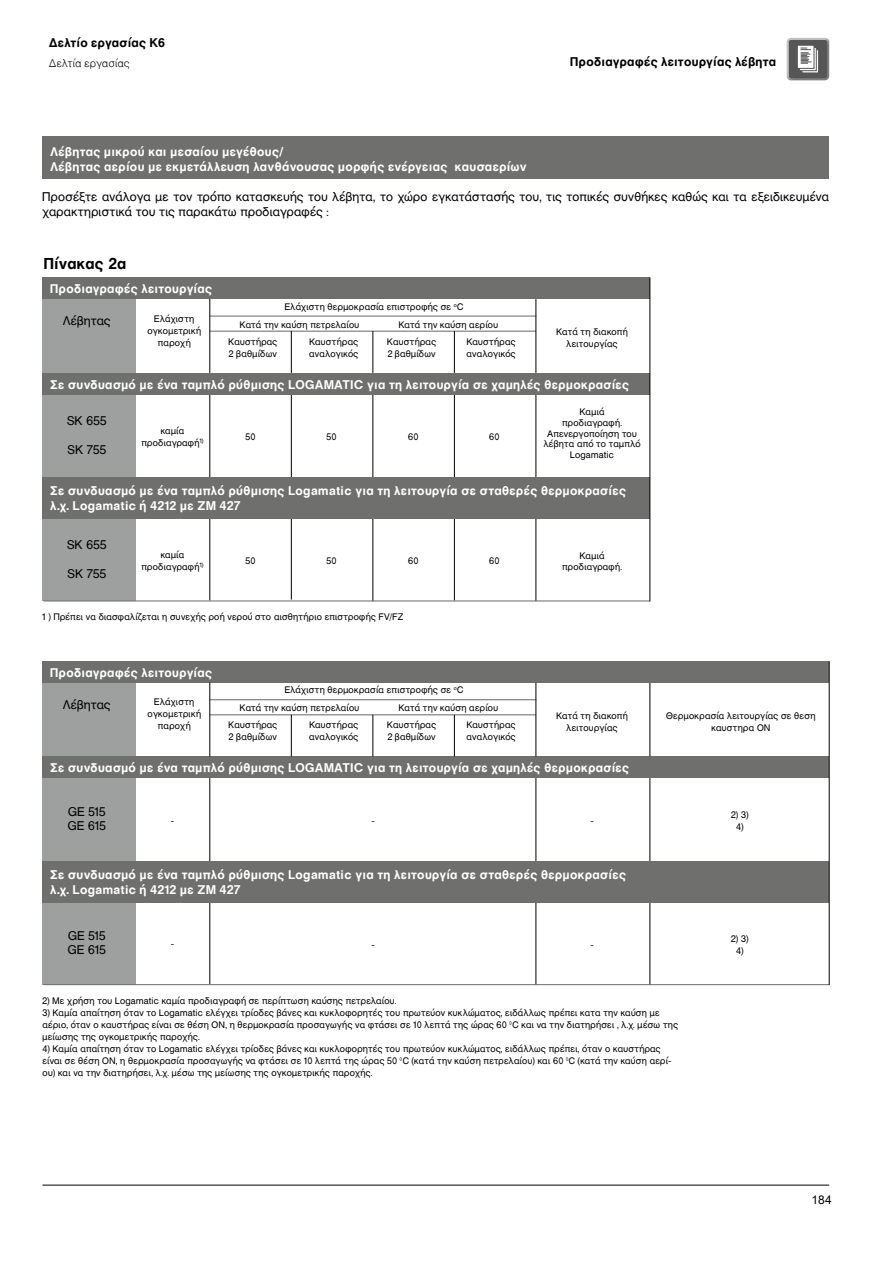
<style>
.page{position:relative;width:893px;height:1263px;background:#fff}
.page>*{position:absolute;margin:0;border:0;box-sizing:border-box;transform-origin:0 0}
.t1{font:700 15px "Mg Helvetica UC Pol";letter-spacing:.01em;color:#000}
.t2{font:700 12px/15px "Mg Helvetica UC Pol";letter-spacing:.02em;color:#fff}
.t3{font:12px/15px "Mg Helvetica UC Pol";color:#000}
.t4{font:700 12px "Mg Helvetica UC Pol";letter-spacing:.015em;color:#000}
.t5{font:12px/14.4px "Mg Helvetica UC Pol";letter-spacing:.02em;color:#000}
.t6{font:12px "Mg Helvetica Light UC Pol";letter-spacing:.01em;color:#000}
.t7{font:12px "Arial";color:#000}
.t8{font:9px/12px "Mg Helvetica UC Pol";letter-spacing:.005em;color:#000;text-align:center}
</style>
<div class="page">
<hr style="left:43px;top:1185px;width:786px;height:1px;background:#000">
<hr style="left:649px;top:778px;width:1px;height:207px;background:#000">
<hr style="left:291px;top:395px;width:1px;height:205px;background:#000">
<hr style="left:372px;top:394px;width:1px;height:207px;background:#000">
<hr style="left:454px;top:394px;width:1px;height:206px;background:#000">
<hr style="left:535px;top:394px;width:1px;height:207px;background:#000">
<hr style="left:535px;top:778px;width:1px;height:207px;background:#000">
<hr style="left:209px;top:394px;width:1px;height:206px;background:#000">
<hr style="left:209px;top:778px;width:1px;height:206px;background:#000">
<div style="left:43px;top:299px;width:93px;height:301px;background:#9e9f9f"></div>
<div style="left:43px;top:683px;width:93px;height:301px;background:#9e9f9f"></div>
<div style="left:43px;top:661px;width:786px;height:22px;background:#6f6f6e"></div>
<div style="left:43px;top:756px;width:786px;height:22px;background:#6f6f6e"></div>
<div style="left:43px;top:278px;width:606px;height:21px;background:#6f6f6e"></div>
<div style="left:43px;top:373px;width:606px;height:21px;background:#6f6f6e"></div>
<div style="left:43px;top:477px;width:606px;height:42px;background:#6f6f6e"></div>
<div style="left:43px;top:861px;width:786px;height:41px;background:#6f6f6e"></div>
<hr style="left:210px;top:315px;width:326px;height:2px;background:#6f6f6e">
<hr style="left:210px;top:699px;width:326px;height:1px;background:#6f6f6e">
<hr style="left:210px;top:331px;width:326px;height:1px;background:#6f6f6e">
<hr style="left:210px;top:714px;width:326px;height:1px;background:#6f6f6e">
<hr style="left:43px;top:600px;width:607px;height:1px;background:#6f6f6e">
<hr style="left:43px;top:984px;width:786px;height:1px;background:#6f6f6e">
<div style="left:43px;top:136px;width:786px;height:22px;background:#6f6f6e"></div>
<div style="left:43px;top:157px;width:786px;height:22px;background:#6f6f6e"></div>
<svg style="left:787px;top:38px;width:42px;height:42px;background:#848484"></svg>
<hr style="left:649px;top:278px;width:1px;height:323px;background:#000">
<hr style="left:649px;top:683px;width:1px;height:73px;background:#000">
<hr style="left:829px;top:661px;width:1px;height:324px;background:#000">
<hr style="left:372px;top:331px;width:1px;height:42px;background:#000">
<hr style="left:372px;top:715px;width:1px;height:41px;background:#000">
<hr style="left:291px;top:331px;width:1px;height:42px;background:#000">
<hr style="left:291px;top:715px;width:1px;height:41px;background:#000">
<hr style="left:209px;top:299px;width:1px;height:74px;background:#000">
<hr style="left:209px;top:682px;width:1px;height:74px;background:#000">
<hr style="left:454px;top:331px;width:1px;height:42px;background:#000">
<hr style="left:454px;top:715px;width:1px;height:41px;background:#000">
<hr style="left:535px;top:299px;width:1px;height:74px;background:#000">
<hr style="left:535px;top:683px;width:1px;height:73px;background:#000">
<h2 class="t4" style="left:49px;top:35px;width:117px">Δελτίο εργασίας Κ6</h2>
<h2 class="t6" style="left:49px;top:57px;width:82px">Δελτία εργασίας</h2>
<h2 class="t4" style="left:570px;top:54px;width:208px">Προδιαγραφές λειτουργίας λέβητα</h2>
<h2 class="t2" style="left:50px;top:144px;width:478px;line-height:14.4px">Λέβητας μικρού και μεσαίου μεγέθους/<br>Λέβητας αερίου με εκμετάλλευση λανθάνουσας μορφής ενέργειας καυσαερίων</h2>
<h2 class="t3" style="left:43px;top:189px;width:788px">Προσέξτε ανάλογα με τον τρόπο κατασκευής του λέβητα, το χώρο εγκατάστασής του, τις τοπικές συνθήκες καθώς και τα εξειδικευμένα χαρακτηριστικά του τις παρακάτω προδιαγραφές :</h2>
<h1 class="t1" style="left:44px;top:254px;width:84px">Πίνακας 2α</h1>
<h2 class="t2" style="left:50px;top:281px;width:163px">Προδιαγραφές λειτουργίας</h2>
<h2 class="t3" style="left:63px;top:313px;width:50px">Λέβητας</h2>
<p class="t8" style="left:148px;top:312px;width:55px">Ελάχιστη ογκομετρική παροχή</p>
<p class="t8" style="left:285px;top:300px;width:180px">Ελάχιστη θερμοκρασία επιστροφής σε <sup>ο</sup>C</p>
<p class="t8" style="left:240px;top:318px;width:121px">Κατά την καύση πετρελαίου</p>
<p class="t8" style="left:399px;top:318px;width:101px">Κατά την καύση αερίου</p>
<p class="t8" style="left:229px;top:335px;width:50px;text-align:left">Καυστήρας<br>2 βαθμίδων</p>
<p class="t8" style="left:309px;top:335px;width:51px;text-align:left">Καυστήρας αναλογικός</p>
<p class="t8" style="left:387px;top:335px;width:50px;text-align:left">Καυστήρας<br>2 βαθμίδων</p>
<p class="t8" style="left:467px;top:335px;width:51px;text-align:left">Καυστήρας αναλογικός</p>
<p class="t8" style="left:556px;top:326px;width:73px">Κατά τη διακοπή λειτουργίας</p>
<h2 class="t2" style="left:50px;top:377px;width:581px">Σε συνδυασμό με ένα ταμπλό ρύθμισης LOGAMATIC για τη λειτουργία σε χαμηλές θερμοκρασίες</h2>
<h2 class="t3" style="left:67px;top:413px;width:41px">SK 655</h2>
<h2 class="t3" style="left:67px;top:442px;width:40px">SK 755</h2>
<p class="t8" style="left:141px;top:425px;width:64px">καμία προδιαγραφή<sup>1)</sup></p>
<p class="t8" style="left:246px;top:431px;width:12px">50</p>
<p class="t8" style="left:326px;top:431px;width:12px">50</p>
<p class="t8" style="left:408px;top:431px;width:12px">60</p>
<p class="t8" style="left:489px;top:431px;width:12px">60</p>
<p class="t8" style="left:544px;top:406px;width:98px;line-height:10.8px">Καμιά<br>προδιαγραφή.<br>Απενεργοποίηση του λέβητα από το ταμπλό<br>Logamatic</p>
<h2 class="t2" style="left:50px;top:483px;width:577px">Σε συνδυασμό με ένα ταμπλό ρύθμισης Logamatic για τη λειτουργία σε σταθερές θερμοκρασίες λ.χ. Logamatic ή 4212 με ΖΜ 427</h2>
<h2 class="t3" style="left:67px;top:537px;width:41px">SK 655</h2>
<h2 class="t3" style="left:67px;top:566px;width:40px">SK 755</h2>
<p class="t8" style="left:141px;top:548px;width:64px">καμία προδιαγραφή<sup>1)</sup></p>
<p class="t8" style="left:246px;top:554px;width:12px">50</p>
<p class="t8" style="left:326px;top:554px;width:12px">50</p>
<p class="t8" style="left:408px;top:554px;width:12px">60</p>
<p class="t8" style="left:489px;top:554px;width:12px">60</p>
<p class="t8" style="left:43px;top:611px;width:362px">1 ) Πρέπει να διασφαλίζεται η συνεχής ροή νερού στο αισθητήριο επιστροφής FV/FZ</p>
<h2 class="t2" style="left:50px;top:665px;width:163px">Προδιαγραφές λειτουργίας</h2>
<h2 class="t3" style="left:63px;top:697px;width:50px">Λέβητας</h2>
<p class="t8" style="left:148px;top:696px;width:55px">Ελάχιστη ογκομετρική παροχή</p>
<p class="t8" style="left:285px;top:684px;width:180px">Ελάχιστη θερμοκρασία επιστροφής σε <sup>ο</sup>C</p>
<p class="t8" style="left:240px;top:702px;width:121px">Κατά την καύση πετρελαίου</p>
<p class="t8" style="left:399px;top:702px;width:101px">Κατά την καύση αερίου</p>
<p class="t8" style="left:229px;top:719px;width:50px;text-align:left">Καυστήρας<br>2 βαθμίδων</p>
<p class="t8" style="left:309px;top:719px;width:51px;text-align:left">Καυστήρας αναλογικός</p>
<p class="t8" style="left:387px;top:719px;width:50px;text-align:left">Καυστήρας<br>2 βαθμίδων</p>
<p class="t8" style="left:467px;top:719px;width:51px;text-align:left">Καυστήρας αναλογικός</p>
<p class="t8" style="left:562px;top:551px;width:62px;line-height:10.8px">Καμιά προδιαγραφή.</p>
<p class="t8" style="left:556px;top:709px;width:73px">Κατά τη διακοπή λειτουργίας</p>
<p class="t8" style="left:666px;top:709px;width:151px">Θερμοκρασία λειτουργίας σε θεση καυστηρα ΟΝ</p>
<h2 class="t2" style="left:50px;top:760px;width:581px">Σε συνδυασμό με ένα ταμπλό ρύθμισης LOGAMATIC για τη λειτουργία σε χαμηλές θερμοκρασίες</h2>
<h2 class="t5" style="left:68px;top:804px;width:40px">GE 515<br>GE 615</h2>
<p class="t8" style="left:171px;top:814px;width:5px">-</p>
<p class="t8" style="left:371px;top:814px;width:5px">-</p>
<p class="t8" style="left:590px;top:815px;width:5px">-</p>
<h2 class="t2" style="left:50px;top:867px;width:577px">Σε συνδυασμό με ένα ταμπλό ρύθμισης Logamatic για τη λειτουργία σε σταθερές θερμοκρασίες λ.χ. Logamatic ή 4212 με ΖΜ 427</h2>
<h2 class="t5" style="left:68px;top:928px;width:40px">GE 515<br>GE 615</h2>
<p class="t8" style="left:171px;top:938px;width:5px">-</p>
<p class="t8" style="left:371px;top:938px;width:5px">-</p>
<p class="t8" style="left:590px;top:939px;width:5px">-</p>
<p class="t8" style="left:43px;top:994px;width:356px">2) Με χρήση του Logamatic καμία προδιαγραφή σε περίπτωση καύσης πετρελαίου.</p>
<p class="t8" style="left:43px;top:1006px;width:637px;text-align:left">3) Καμία απαίτηση όταν το Logamatic ελέγχει τρίοδες βάνες και κυκλοφορητές του πρωτεύον κυκλώματος, ειδάλλως πρέπει κατα την καύση με αέριο, όταν ο καυστήρας είναι σε θέση ON, η θερμοκρασία προσαγωγής να φτάσει σε 10 λεπτά της ώρας 60 °C και να την διατηρήσει , λ.χ. μέσω της μείωσης της ογκομετρικής παροχής.</p>
<p class="t8" style="left:43px;top:1042px;width:631px;text-align:left">4) Καμία απαίτηση όταν το Logamatic ελέγχει τρίοδες βάνες και κυκλοφορητές του πρωτεύον κυκλώματος, ειδάλλως πρέπει, όταν ο καυστήρας είναι σε θέση ΟΝ, η θερμοκρασία προσαγωγής να φτάσει σε 10 λεπτά της ώρας 50 °C (κατά την καύση πετρελαίου) και 60 °C (κατά την καύση αερί&shy;ου) και να την διατηρήσει, λ.χ. μέσω της μείωσης της ογκομετρικής παροχής.</p>
<p class="t8" style="left:731px;top:809px;width:19px">2) 3)<br>4)</p>
<p class="t8" style="left:731px;top:933px;width:19px">2) 3)<br>4)</p>
<h2 class="t7" style="left:811px;top:1192px;width:22px">184</h2>
</div>
